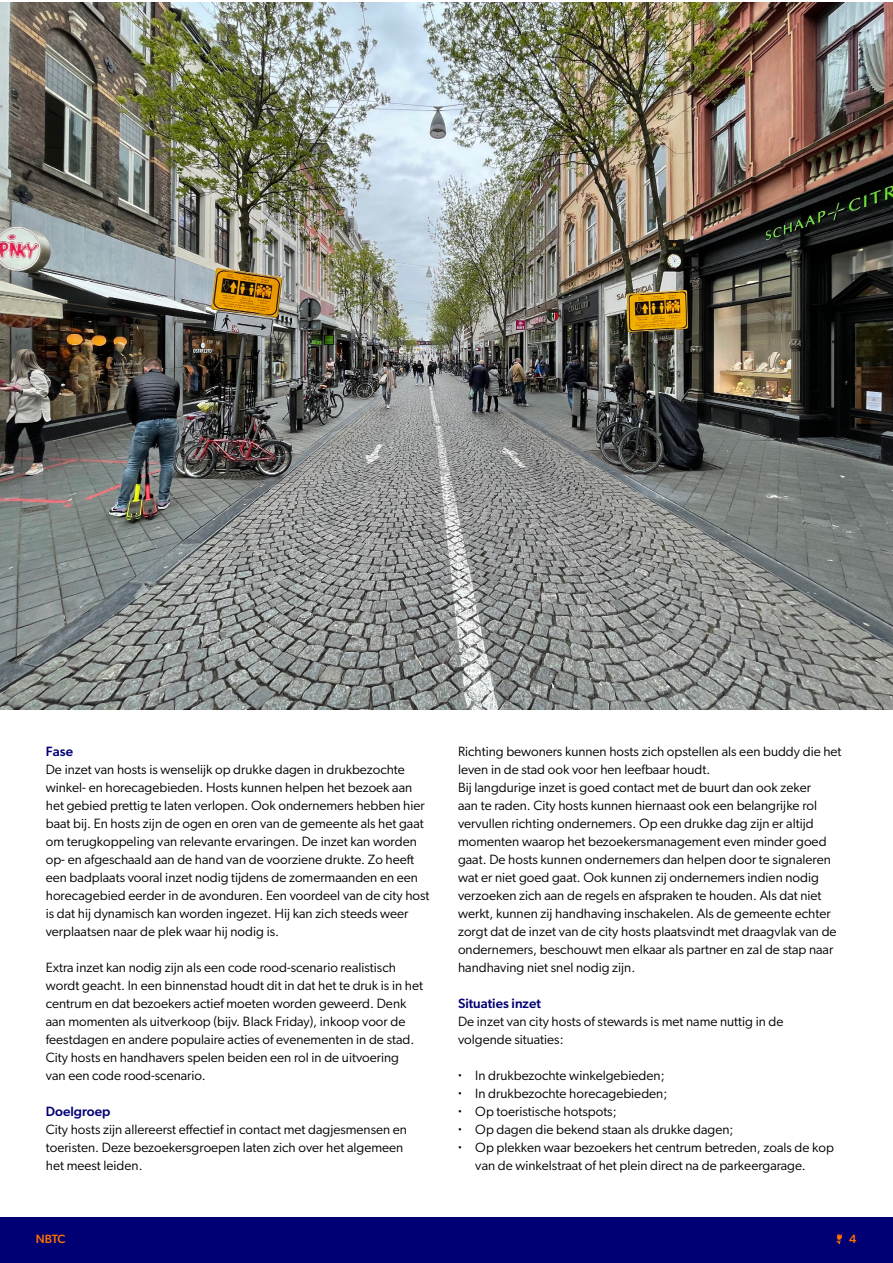
<style>
.page{position:relative;width:893px;height:1263px;background:#fff}
.page>*{position:absolute;margin:0;border:0;box-sizing:border-box;transform-origin:0 0}
.t1{font:13.5px/18px "Gibson";color:#000}
.t2{font:500 13.5px "Gibson";color:#000074}
.t3{font:500 12px "Gibson";color:#ff6f00}
.s1{font-family:"Gilroy";font-weight:300}
</style>
<div class="page">
<div style="left:0;top:1217px;width:893px;height:46px;background:#000074"></div>
<svg style="left:836px;top:1232px;width:7px;height:12px"></svg>
<img style="left:0;top:3px;width:893px;height:707px">
<p class="t2" style="left:46px;top:743px;width:29px">Fase</p>
<p class="t1" style="left:46px;top:760px;width:385px">De inzet van hosts is wenselijk op drukke dagen in drukbezochte winkel- en horecagebieden. Hosts kunnen helpen het bezoek aan het gebied prettig te laten verlopen. Ook ondernemers hebben hier baat bij. En hosts zijn de ogen en oren van de gemeente als het gaat om terugkoppeling van relevante ervaringen. De inzet kan worden op- en afgeschaald aan de hand van de voorziene drukte. Zo heeft een badplaats vooral inzet nodig tijdens de zomermaanden en een horecagebied eerder in de avonduren. Een voordeel van de city host is dat hij dynamisch kan worden ingezet. Hij kan zich steeds weer verplaatsen naar de plek waar hij nodig is.</p>
<p class="t1" style="left:46px;top:958px;width:379px">Extra inzet kan nodig zijn als een code rood-scenario realistisch wordt geacht. In een binnenstad houdt dit in dat het te druk is in het centrum en dat bezoekers actief moeten worden geweerd. Denk aan momenten als uitverkoop (bijv. Black Friday), inkoop voor de feestdagen en andere populaire acties of evenementen in de stad.<br>City hosts en handhavers spelen beiden een rol in de uitvoering<br>van een code rood-scenario.</p>
<p class="t2" style="left:46px;top:1103px;width:66px">Doelgroep</p>
<p class="t1" style="left:46px;top:1120px;width:363px">City hosts zijn allereerst effectief in contact met dagjesmensen en toeristen. Deze bezoekersgroepen laten zich over het algemeen het meest leiden.</p>
<p class="t1" style="left:458px;top:742px;width:385px">Richting bewoners kunnen hosts zich opstellen als een buddy die het leven in de stad ook voor hen leefbaar houdt.<br>Bij langdurige inzet is goed contact met de buurt dan ook zeker<br>aan te raden. City hosts kunnen hiernaast ook een belangrijke rol vervullen richting ondernemers. Op een drukke dag zijn er altijd momenten waarop het bezoekersmanagement even minder goed gaat. De hosts kunnen ondernemers dan helpen door te signaleren wat er niet goed gaat. Ook kunnen zij ondernemers indien nodig verzoeken zich aan de regels en afspraken te houden. Als dat niet werkt, kunnen zij handhaving inschakelen. Als de gemeente echter zorgt dat de inzet van de city hosts plaatsvindt met draagvlak van de ondernemers, beschouwt men elkaar als partner en zal de stap naar handhaving niet snel nodig zijn.</p>
<p class="t2" style="left:458px;top:995px;width:84px">Situaties inzet</p>
<p class="t1" style="left:458px;top:1012px;width:327px">De inzet van city hosts of stewards is met name nuttig in de volgende situaties:</p>
<p class="t1" style="left:458px;top:1066px;width:208px"><span class="s1">•</span> In drukbezochte winkelgebieden;</p>
<p class="t1" style="left:458px;top:1084px;width:211px"><span class="s1">•</span> In drukbezochte horecagebieden;</p>
<p class="t1" style="left:458px;top:1102px;width:160px"><span class="s1">•</span> Op toeristische hotspots;</p>
<p class="t1" style="left:458px;top:1120px;width:277px"><span class="s1">•</span> Op dagen die bekend staan als drukke dagen;</p>
<p class="t1" style="left:475px;top:1138px;width:360px;text-indent:-17px"><span class="s1">•</span> Op plekken waar bezoekers het centrum betreden, zoals de kop van de winkelstraat of het plein direct na de parkeergarage.</p>
<p class="t3" style="left:36px;top:1232px;width:31px">NBTC</p>
<p class="t3" style="left:849px;top:1232px;width:9px">4</p>
</div>
